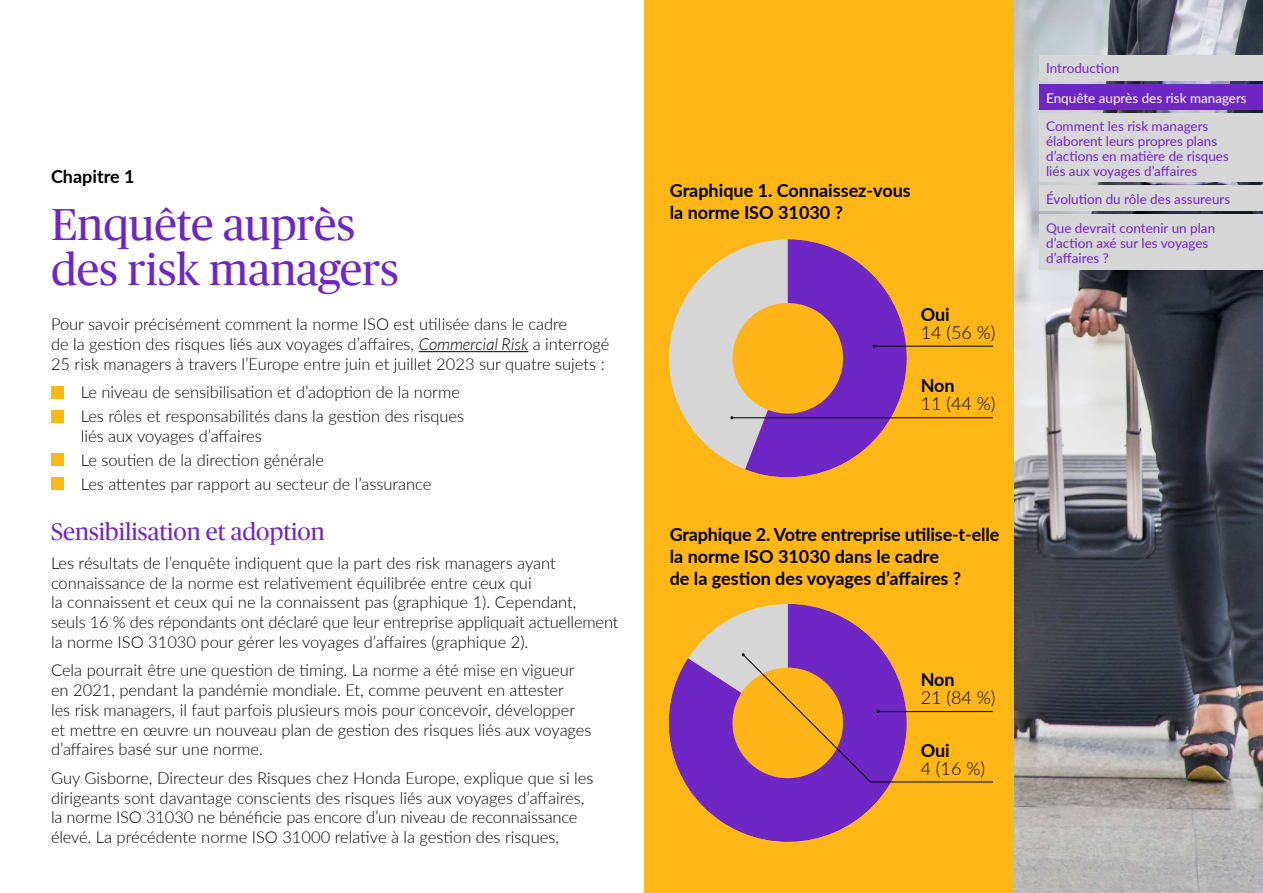
<style>
.page{position:relative;width:1263px;height:893px;background:#fff}
.page>*{position:absolute;margin:0;border:0;box-sizing:border-box;transform-origin:0 0}
.t1{font:45px/45px "Chubb Publico Office";color:#6e27c5}
.t2{font:24px "Chubb Publico Office";color:#6e27c5}
.t3{font:700 18px/21.6px "Lato";color:#000}
.t4{font:300 18px "Lato";color:#000}
.t5{font:300 16.5px/19.8px "Lato";color:#000}
.t6{font:13.5px/15px "Lato";color:#6e27c5}
.t7{font:13.5px "Lato";color:#fff}
.s1{font-style:italic}
</style>
<div class="page">
<img style="left:1014px;top:0;width:249px;height:893px">
<div style="left:644px;top:0;width:370px;height:893px;background:#ffb617"></div>
<div style="left:1040px;top:185px;width:223px;height:26px;background:#d7d7d7"></div>
<div style="left:1040px;top:215px;width:223px;height:55px;background:#d7d7d7"></div>
<div style="left:1040px;top:114px;width:223px;height:68px;background:#d7d7d7"></div>
<div style="left:1040px;top:55px;width:223px;height:26px;background:#d7d7d7"></div>
<div style="left:51px;top:478px;width:13px;height:12px;background:#ffb617"></div>
<div style="left:51px;top:454px;width:13px;height:12px;background:#ffb617"></div>
<div style="left:51px;top:410px;width:13px;height:12px;background:#ffb617"></div>
<div style="left:51px;top:386px;width:13px;height:12px;background:#ffb617"></div>
<hr style="left:419px;top:351px;width:109px;height:1px;background:#000">
<hr style="left:732px;top:417px;width:261px;height:1px;background:#000">
<hr style="left:874px;top:346px;width:119px;height:1px;background:#000">
<svg style="left:669px;top:239px;width:238px;height:238px"></svg>
<svg style="left:669px;top:658px;width:222px;height:184px;fill:#6e27c4"></svg>
<svg style="left:688px;top:604px;width:305px;height:179px"></svg>
<div style="left:1040px;top:85px;width:223px;height:25px;background:#6e27c5"></div>
<p class="t3" style="left:51px;top:165px;width:85px">Chapitre 1</p>
<h1 class="t1" style="left:51px;top:200px;width:349px">Enquête auprès des risk managers</h1>
<p class="t5" style="left:51px;top:314px;width:560px">Pour savoir précisément comment la norme ISO est utilisée dans le cadre<br>de la gestion des risques liés aux voyages d’affaires, <span class="s1">Commercial Risk</span> a interrogé<br>25 risk managers à travers l’Europe entre juin et juillet 2023 sur quatre sujets :</p>
<p class="t5" style="left:81px;top:382px;width:381px">Le niveau de sensibilisation et d’adoption de la norme</p>
<p class="t5" style="left:81px;top:406px;width:385px">Les rôles et responsabilités dans la gestion des risques liés aux voyages d’affaires</p>
<p class="t5" style="left:81px;top:448px;width:352px;line-height:24px">Le soutien de la direction générale<br>Les attentes par rapport au secteur de l’assurance</p>
<p class="t2" style="left:51px;top:515px;width:275px">Sensibilisation et adoption</p>
<p class="t5" style="left:51px;top:552px;width:569px">Les résultats de l’enquête indiquent que la part des risk managers ayant connaissance de la norme est relativement équilibrée entre ceux qui<br>la connaissent et ceux qui ne la connaissent pas (graphique 1). Cependant,<br>seuls 16 % des répondants ont déclaré que leur entreprise appliquait actuellement la norme ISO 31030 pour gérer les voyages d’affaires (graphique 2).</p>
<p class="t5" style="left:51px;top:660px;width:542px">Cela pourrait être une question de timing. La norme a été mise en vigueur en 2021, pendant la pandémie mondiale. Et, comme peuvent en attester<br>les risk managers, il faut parfois plusieurs mois pour concevoir, développer et mettre en œuvre un nouveau plan de gestion des risques liés aux voyages d’affaires basé sur une norme.</p>
<p class="t5" style="left:51px;top:767px;width:544px">Guy Gisborne, Directeur des Risques chez Honda Europe, explique que si les</p>
<p class="t5" style="left:51px;top:787px;width:535px">dirigeants sont davantage conscients des risques liés aux voyages d’affaires, la norme ISO 31030 ne bénéficie pas encore d’un niveau de reconnaissance élevé. La précédente norme ISO 31000 relative à la gestion des risques,</p>
<p class="t3" style="left:670px;top:179px;width:243px">Graphique 1. Connaissez-vous la norme ISO 31030 ?</p>
<p class="t3" style="left:921px;top:303px;width:31px">Oui</p>
<p class="t4" style="left:921px;top:320px;width:76px">14 (56 %)</p>
<p class="t3" style="left:921px;top:374px;width:36px">Non</p>
<p class="t4" style="left:921px;top:391px;width:76px">11 (44 %)</p>
<p class="t3" style="left:670px;top:523px;width:331px">Graphique 2. Votre entreprise utilise-t-elle la norme ISO 31030 dans le cadre<br>de la gestion des voyages d’affaires ?</p>
<p class="t3" style="left:921px;top:667px;width:36px">Non</p>
<p class="t4" style="left:921px;top:685px;width:76px">21 (84 %)</p>
<p class="t3" style="left:921px;top:738px;width:31px">Oui</p>
<p class="t4" style="left:921px;top:756px;width:66px">4 (16 %)</p>
<p class="t6" style="left:1046px;top:60px;width:75px">Introduction</p>
<p class="t7" style="left:1046px;top:88px;width:202px">Enquête auprès des risk managers</p>
<p class="t6" style="left:1046px;top:118px;width:173px">Comment les risk managers élaborent leurs propres plans</p>
<p class="t6" style="left:1046px;top:148px;width:184px">d’actions en matière de risques liés aux voyages d’affaires</p>
<p class="t6" style="left:1046px;top:191px;width:186px">Évolution du rôle des assureurs</p>
<p class="t6" style="left:1046px;top:220px;width:171px">Que devrait contenir un plan</p>
<p class="t6" style="left:1046px;top:235px;width:164px">d’action axé sur les voyages d’affaires ?</p>
</div>
